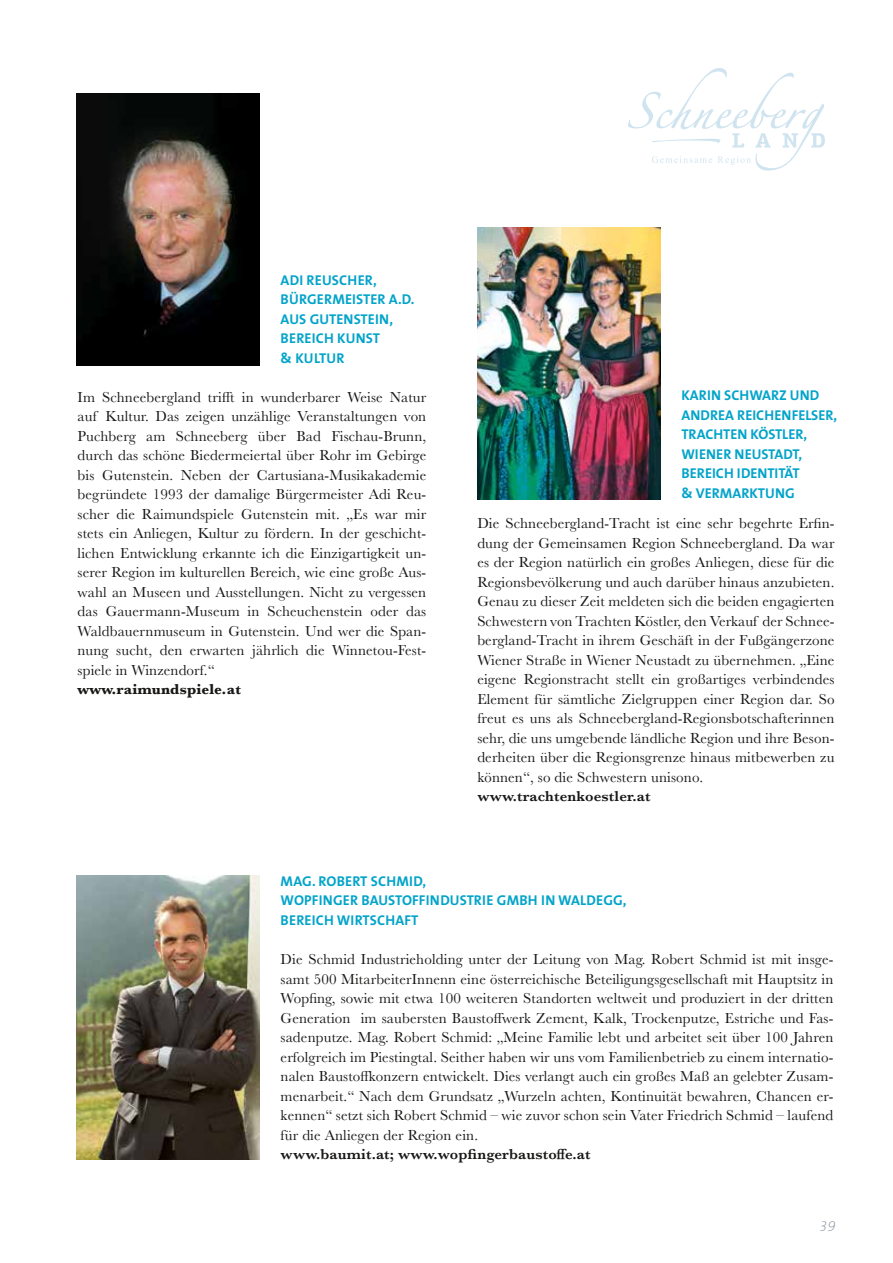
<style>
.page{position:relative;width:893px;height:1263px;background:#fff}
.page>*{position:absolute;margin:0;border:0;box-sizing:border-box;transform-origin:0 0}
.t1{font:15px/19.5px "Baskerville";letter-spacing:.01em;color:#181716;text-align:justify}
.t2{font:600 15px "Baskerville";letter-spacing:.01em;color:#181716}
.t3{font:700 15px "Baskerville";letter-spacing:.01em;color:#181716}
.t4{font:700 14.25px/19.5px "The Mix";letter-spacing:.005em;color:#03a4ca}
.t5{font:italic 14.25px "The Mix Extra Light Caps";color:#929aa3}
</style>
<div class="page">
<img style="left:77px;top:93px;width:182px;height:273px">
<img style="left:477px;top:228px;width:183px;height:272px">
<img style="left:77px;top:876px;width:182px;height:283px">
<svg style="left:628px;top:68px;width:197px;height:103px"></svg>
<p class="t4" style="left:281px;top:270px;width:135px">ADI REUSCHER,<br>BÜRGERMEISTER A.D.<br>AUS GUTENSTEIN,<br>BEREICH KUNST<br>&amp; KULTUR</p>
<p class="t1" style="left:78px;top:387px;width:350px">Im Schneebergland trifft in wunderbarer Weise Natur auf Kultur. Das zeigen unzählige Veranstaltungen von Puchberg am Schneeberg über Bad Fischau-Brunn, durch das schöne Biedermeiertal über Rohr im Gebirge bis Gutenstein. Neben der Cartusiana-Musikakademie begründete 1993 der damalige Bürgermeister Adi Reu&shy;scher die Raimundspiele Gutenstein mit. „Es war mir stets ein Anliegen, Kultur zu fördern. In der geschicht&shy;lichen Entwicklung erkannte ich die Einzigartigkeit un&shy;serer Region im kulturellen Bereich, wie eine große Aus&shy;wahl an Museen und Ausstellungen. Nicht zu vergessen das Gauermann-Museum in Scheuchenstein oder das Waldbauernmuseum in Gutenstein. Und wer die Span&shy;nung sucht, den erwarten jährlich die Winnetou-Fest&shy;spiele in Winzendorf.“</p>
<p class="t3" style="left:78px;top:679px;width:165px">www.raimundspiele.at</p>
<p class="t4" style="left:681px;top:385px;width:157px">KARIN SCHWARZ UND<br>ANDREA REICHENFELSER,<br>TRACHTEN KÖSTLER,<br>WIENER NEUSTADT,<br>BEREICH IDENTITÄT<br>&amp; VERMARKTUNG</p>
<p class="t1" style="left:477px;top:514px;width:359px">Die Schneebergland-Tracht ist eine sehr begehrte Erfin&shy;dung der Gemeinsamen Region Schneebergland. Da war es der Region natürlich ein großes Anliegen, diese für die Regionsbevölkerung und auch darüber hinaus anzubieten.<br>Genau zu dieser Zeit meldeten sich die beiden engagierten Schwestern von Trachten Köstler, den Verkauf der Schnee&shy;bergland-Tracht in ihrem Geschäft in der Fußgängerzone Wiener Straße in Wiener Neustadt zu übernehmen. „Eine eigene Regionstracht stellt ein großartiges verbindendes Element für sämtliche Zielgruppen einer Region dar. So freut es uns als Schneebergland-Regionsbotschafterinnen sehr, die uns umgebende ländliche Region und ihre Beson&shy;derheiten über die Regionsgrenze hinaus mitbewerben zu können“, so die Schwestern unisono.</p>
<p class="t2" style="left:477px;top:786px;width:175px">www.trachtenkoestler.at</p>
<p class="t4" style="left:281px;top:871px;width:347px">MAG. ROBERT SCHMID,<br>WOPFINGER BAUSTOFFINDUSTRIE GMBH IN WALDEGG,<br>BEREICH WIRTSCHAFT</p>
<p class="t1" style="left:281px;top:949px;width:554px">Die Schmid Industrieholding unter der Leitung von Mag. Robert Schmid ist mit insge&shy;samt 500 MitarbeiterInnenn eine österreichische Beteiligungsgesellschaft mit Hauptsitz in Wopfing, sowie mit etwa 100 weiteren Standorten weltweit und produziert in der dritten Generation im saubersten Baustoffwerk Zement, Kalk, Trockenputze, Estriche und Fas&shy;sadenputze. Mag. Robert Schmid: „Meine Familie lebt und arbeitet seit über 100 Jahren erfolgreich im Piestingtal. Seither haben wir uns vom Familienbetrieb zu einem internatio&shy;nalen Baustoffkonzern entwickelt. Dies verlangt auch ein großes Maß an gelebter Zusam&shy;menarbeit.“ Nach dem Grundsatz „Wurzeln achten, Kontinuität bewahren, Chancen er&shy;kennen“ setzt sich Robert Schmid – wie zuvor schon sein Vater Friedrich Schmid – laufend für die Anliegen der Region ein.</p>
<p class="t2" style="left:281px;top:1143px;width:311px">www.baumit.at; www.wopfingerbaustoffe.at</p>
<p class="t5" style="left:820px;top:1214px;width:17px">39</p>
</div>
